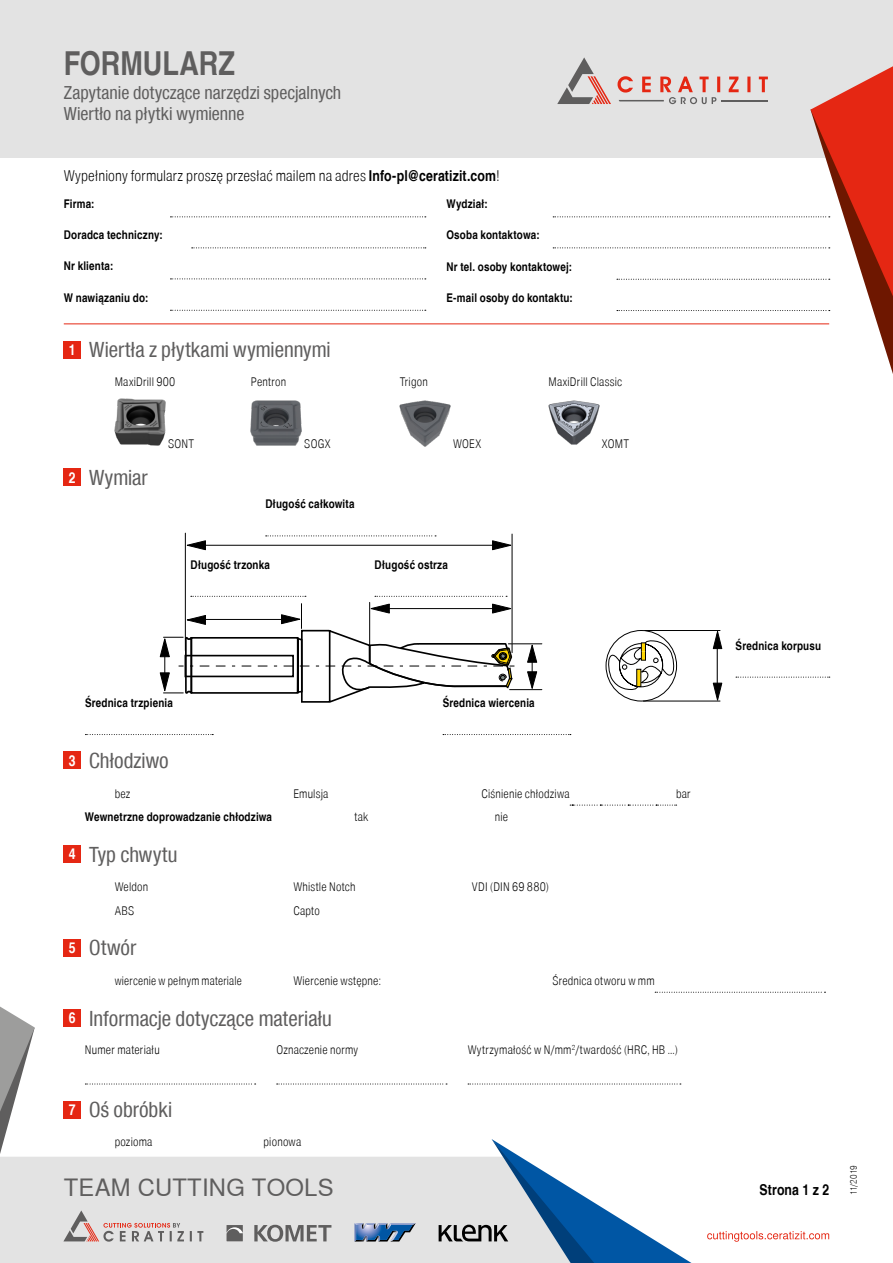
<style>
.page{position:relative;width:893px;height:1263px;background:#fff}
.page>*{position:absolute;margin:0;border:0;box-sizing:border-box;transform-origin:0 0}
.t1{font:700 33px "Nimbus Sans WNT Global Cond";color:#5f5e5e}
.t2{font:23.85px "Nimbus Sans WNT Global";letter-spacing:.01em;color:#5f5e5e}
.t3{font:21px "Nimbus Sans WNT Global Cond";color:#5f5e5e}
.t4{font:18px/21.6px "Nimbus Sans WNT Global Cond";color:#5f5e5e}
.t5{font:300 15px "Nimbus Sans WNT Global Cond";letter-spacing:.005em;color:#000}
.t6{font:700 15px "Nimbus Sans WNT Global Cond";letter-spacing:.01em;color:#000}
.t7{font:300 12px "Nimbus Sans WNT Global Cond";letter-spacing:.015em;color:#000}
.t8{font:700 12px "Nimbus Sans WNT Global Cond";letter-spacing:.015em;color:#000}
.t9{font:300 12px "Nimbus Sans WNT Global Cond";letter-spacing:.015em;color:#000;scale:.96 1}
.t10{font:300 9px "Nimbus Sans WNT Global Cond";letter-spacing:-.01em;color:#000}
.s1{font-weight:700}
.s2{font-weight:700;font-size:15px;color:#fff}
</style>
<div class="page">
<div style="left:0;top:0;width:893px;height:157px;background:#e3e3e3"></div>
<div style="left:0;top:1157px;width:439px;height:106px;background:#e3e3e3"></div>
<svg style="left:63px;top:1210px;width:140px;height:31px;background:#d2c8c8"></svg>
<svg style="left:254px;top:1225px;width:77px;height:17px"></svg>
<svg style="left:226px;top:1225px;width:17px;height:16px"></svg>
<svg style="left:354px;top:1223px;width:62px;height:18px"></svg>
<svg style="left:0;top:1006px;width:35px;height:148px"></svg>
<svg style="left:707px;top:1231px;width:122px;height:11px"></svg>
<svg style="left:439px;top:1139px;width:252px;height:124px"></svg>
<hr style="left:64px;top:324px;width:765px;height:1px;background:#e52713">
<svg style="left:553px;top:57px;width:340px;height:317px"></svg>
<svg style="left:170px;top:310px;width:256px;height:1px"></svg>
<svg style="left:170px;top:279px;width:256px;height:1px"></svg>
<svg style="left:192px;top:247px;width:234px;height:1px"></svg>
<svg style="left:170px;top:216px;width:256px;height:1px"></svg>
<div style="left:64px;top:1101px;width:17px;height:17px;background:#e52713"></div>
<svg style="left:85px;top:1084px;width:171px;height:1px"></svg>
<svg style="left:277px;top:1084px;width:170px;height:1px"></svg>
<svg style="left:468px;top:1084px;width:213px;height:1px"></svg>
<div style="left:64px;top:1009px;width:17px;height:17px;background:#e52713"></div>
<svg style="left:655px;top:992px;width:170px;height:1px"></svg>
<div style="left:64px;top:939px;width:17px;height:17px;background:#e52713"></div>
<div style="left:64px;top:845px;width:17px;height:17px;background:#e52713"></div>
<div style="left:64px;top:752px;width:17px;height:17px;background:#e52713"></div>
<svg style="left:570px;top:805px;width:107px;height:1px"></svg>
<hr style="left:185px;top:533px;width:1px;height:118px;background:#000">
<hr style="left:512px;top:534px;width:1px;height:119px;background:#000">
<hr style="left:191px;top:545px;width:314px;height:1px;background:#000">
<hr style="left:510px;top:689px;width:32px;height:1px;background:#000">
<svg style="left:186px;top:540px;width:20px;height:11px"></svg>
<svg style="left:492px;top:540px;width:20px;height:11px"></svg>
<hr style="left:508px;top:643px;width:34px;height:1px;background:#000">
<hr style="left:645px;top:630px;width:75px;height:1px;background:#000">
<hr style="left:643px;top:701px;width:77px;height:1px;background:#000">
<hr style="left:532px;top:648px;width:1px;height:35px;background:#000">
<svg style="left:527px;top:671px;width:11px;height:18px"></svg>
<svg style="left:526px;top:644px;width:12px;height:19px"></svg>
<hr style="left:369px;top:602px;width:1px;height:44px;background:#000">
<svg style="left:159px;top:603px;width:355px;height:100px"></svg>
<hr style="left:717px;top:634px;width:1px;height:62px;background:#000">
<svg style="left:605px;top:630px;width:72px;height:72px"></svg>
<svg style="left:641px;top:642px;width:5px;height:19px"></svg>
<svg style="left:712px;top:682px;width:11px;height:19px"></svg>
<svg style="left:712px;top:630px;width:11px;height:20px"></svg>
<svg style="left:636px;top:669px;width:5px;height:18px"></svg>
<svg style="left:736px;top:677px;width:94px;height:1px"></svg>
<svg style="left:443px;top:734px;width:128px;height:1px"></svg>
<svg style="left:85px;top:734px;width:128px;height:1px"></svg>
<svg style="left:375px;top:596px;width:132px;height:1px"></svg>
<svg style="left:191px;top:596px;width:115px;height:1px"></svg>
<svg style="left:266px;top:535px;width:170px;height:1px"></svg>
<div style="left:64px;top:469px;width:17px;height:17px;background:#e52713"></div>
<img style="left:115px;top:399px;width:51px;height:47px">
<img style="left:251px;top:400px;width:51px;height:46px">
<img style="left:400px;top:400px;width:51px;height:46px">
<img style="left:549px;top:400px;width:51px;height:44px">
<div style="left:64px;top:341px;width:17px;height:17px;background:#e52713"></div>
<h1 class="t1" style="left:64px;top:44px;width:173px">FORMULARZ</h1>
<h3 class="t4" style="left:64px;top:82px;width:279px">Zapytanie dotyczące narzędzi specjalnych<br>Wiertło na płytki wymienne</h3>
<p class="t5" style="left:64px;top:167px;width:437px">Wypełniony formularz proszę przesłać mailem na adres <span class="s1">Info-pl@ceratizit.com</span>!</p>
<p class="t8" style="left:64px;top:197px;width:32px">Firma:</p>
<p class="t8" style="left:446px;top:197px;width:43px">Wydział:</p>
<p class="t8" style="left:64px;top:228px;width:101px">Doradca techniczny:</p>
<p class="t8" style="left:446px;top:228px;width:95px">Osoba kontaktowa:</p>
<p class="t8" style="left:64px;top:259px;width:51px">Nr klienta:</p>
<p class="t8" style="left:446px;top:260px;width:127px">Nr tel. osoby kontaktowej:</p>
<p class="t8" style="left:64px;top:291px;width:86px">W nawiązaniu do:</p>
<p class="t8" style="left:446px;top:291px;width:128px">E-mail osoby do kontaktu:</p>
<h3 class="t3" style="left:69px;top:338px;width:263px"><span class="s2">1</span> Wiertła z płytkami wymiennymi</h3>
<p class="t7" style="left:115px;top:375px;width:62px">MaxiDrill 900</p>
<p class="t7" style="left:251px;top:375px;width:37px">Pentron</p>
<p class="t7" style="left:400px;top:375px;width:30px">Trigon</p>
<p class="t7" style="left:549px;top:375px;width:75px">MaxiDrill Classic</p>
<h3 class="t3" style="left:69px;top:465px;width:81px"><span class="s2">2</span> Wymiar</h3>
<p class="t7" style="left:168px;top:436px;width:28px">SONT</p>
<p class="t7" style="left:304px;top:436px;width:28px">SOGX</p>
<p class="t7" style="left:453px;top:436px;width:30px">WOEX</p>
<p class="t7" style="left:602px;top:436px;width:29px">XOMT</p>
<p class="t8" style="left:265px;top:497px;width:91px">Długość całkowita</p>
<p class="t8" style="left:190px;top:558px;width:81px">Długość trzonka</p>
<p class="t8" style="left:375px;top:558px;width:75px">Długość ostrza</p>
<p class="t8" style="left:85px;top:696px;width:89px">Średnica trzpienia</p>
<p class="t8" style="left:443px;top:696px;width:94px">Średnica wiercenia</p>
<h3 class="t3" style="left:69px;top:748px;width:101px"><span class="s2">3</span> Chłodziwo</h3>
<p class="t7" style="left:115px;top:786px;width:17px">bez</p>
<p class="t7" style="left:293px;top:786px;width:37px">Emulsja</p>
<p class="t7" style="left:482px;top:786px;width:90px">Ciśnienie chłodziwa</p>
<p class="t7" style="left:676px;top:786px;width:16px">bar</p>
<p class="t8" style="left:85px;top:810px;width:189px">Wewnetrzne doprowadzanie chłodziwa</p>
<p class="t7" style="left:354px;top:810px;width:16px">tak</p>
<p class="t7" style="left:495px;top:810px;width:15px">nie</p>
<h3 class="t3" style="left:69px;top:842px;width:110px"><span class="s2">4</span> Typ chwytu</h3>
<p class="t7" style="left:115px;top:880px;width:35px">Weldon</p>
<p class="t7" style="left:293px;top:880px;width:64px">Whistle Notch</p>
<p class="t7" style="left:472px;top:880px;width:78px">VDI (DIN 69 880)</p>
<p class="t7" style="left:115px;top:903px;width:21px">ABS</p>
<p class="t7" style="left:293px;top:903px;width:28px">Capto</p>
<h3 class="t3" style="left:69px;top:935px;width:69px"><span class="s2">5</span> Otwór</h3>
<p class="t9" style="left:115px;top:974px;width:134px">wiercenie w pełnym materiale</p>
<p class="t7" style="left:293px;top:974px;width:89px">Wiercenie wstępne:</p>
<p class="t7" style="left:552px;top:974px;width:104px">Średnica otworu w mm</p>
<h3 class="t3" style="left:69px;top:1006px;width:265px"><span class="s2">6</span> Informacje dotyczące materiału</h3>
<p class="t7" style="left:85px;top:1043px;width:76px">Numer materiału</p>
<p class="t7" style="left:276px;top:1043px;width:83px">Oznaczenie normy</p>
<p class="t7" style="left:468px;top:1043px;width:212px">Wytrzymałość w N/mm<sup>2</sup>/twardość (HRC, HB ...)</p>
<h3 class="t3" style="left:69px;top:1098px;width:105px"><span class="s2">7</span> Oś obróbki</h3>
<p class="t7" style="left:115px;top:1135px;width:39px">pozioma</p>
<p class="t7" style="left:264px;top:1135px;width:39px">pionowa</p>
<p class="t8" style="left:736px;top:638px;width:87px">Średnica korpusu</p>
<h2 class="t2" style="left:64px;top:1173px;width:271px">TEAM CUTTING TOOLS</h2>
<p class="t6" style="left:759px;top:1181px;width:71px">Strona 1 z 2</p>
<p class="t10" style="left:848px;top:1195px;width:32px;rotate:-90deg">11/2019</p>
</div>
